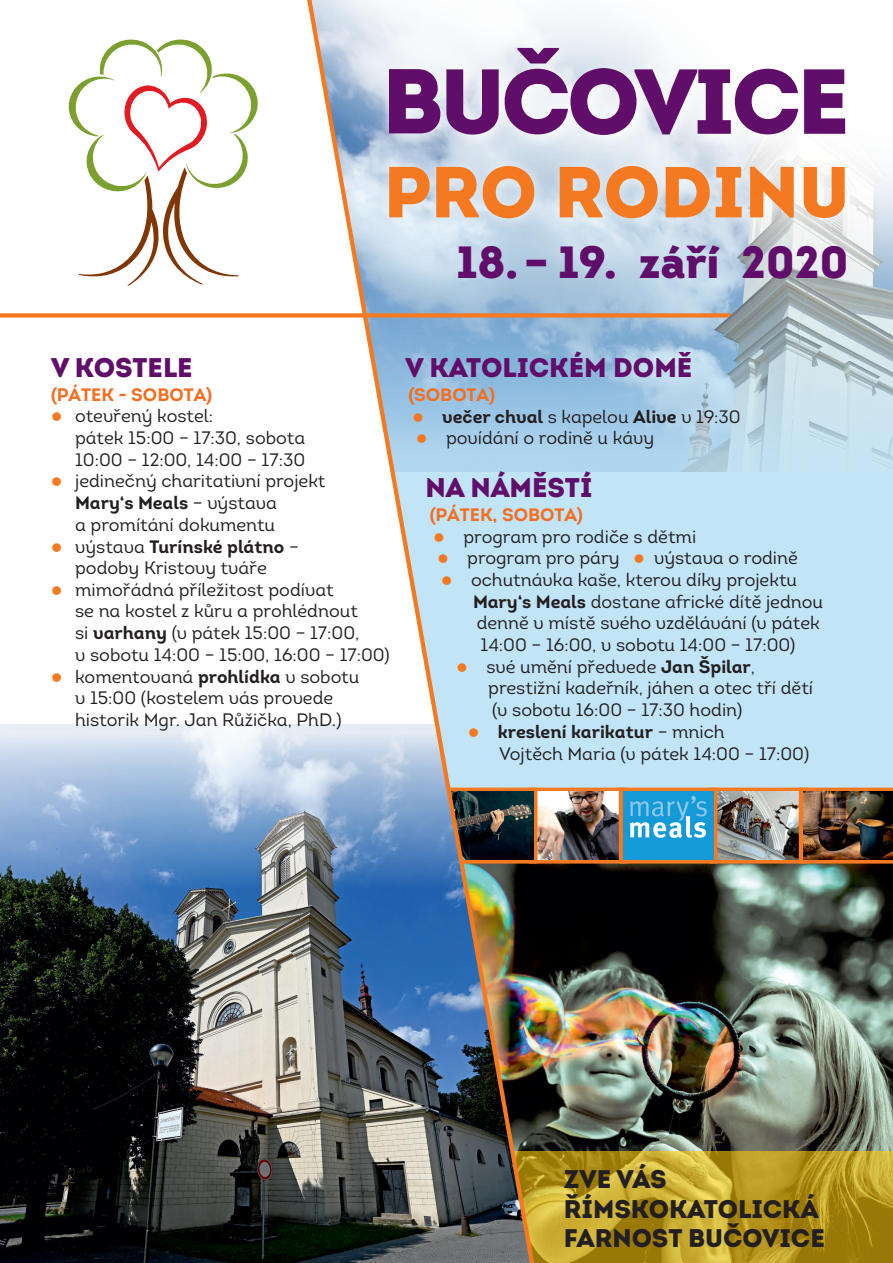
<style>
.page{position:relative;width:893px;height:1263px;background:#fff}
.page>*{position:absolute;margin:0;border:0;box-sizing:border-box;transform-origin:0 0}
.t1{font:700 91.95px "Intro";letter-spacing:-.045em;color:#600e69}
.t2{font:700 72px "Intro";letter-spacing:-.005em;color:#f47921}
.t3{font:700 45px "Intro";letter-spacing:-.005em;color:#600e69}
.t4{font:700 27px "Intro";color:#600e69}
.t5{font:700 25.5px/29.7px "Intro";color:#231f20}
.t6{font:18px/21.8px "Intro Book Alt";color:#231f20}
.t7{font:700 18px "Intro";color:#231f20}
.t8{font:700 18px "Intro";color:#f36e21}
.t9{font:15px "Wingdings";color:#f47921}
.s1{color:#f47921}
.s2{font-family:"Intro Book Alt";font-weight:400}
.s3{font-family:"Intro";font-weight:700}
</style>
<div class="page">
<div style="left:292px;top:0;width:601px;height:809px;background:#c1e4f7"></div>
<img style="left:541px;top:409px;width:352px;height:63px">
<img style="left:541px;top:863px;width:352px;height:288px">
<div style="left:709px;top:788px;width:98px;height:75px;border:9px solid #f47921"></div>
<img style="left:629px;top:792px;width:170px;height:67px">
<div style="left:529px;top:788px;width:98px;height:75px;border:9px solid #f47921"></div>
<img style="left:541px;top:792px;width:78px;height:67px">
<div style="left:619px;top:788px;width:98px;height:75px;border:9px solid #f47921"></div>
<svg style="left:799px;top:788px;width:94px;height:75px"></svg>
<img style="left:803px;top:792px;width:90px;height:67px">
<div style="left:478px;top:1151px;width:415px;height:112px;background:#feca0a;opacity:.6"></div>
<svg style="left:0;top:318px;width:301px;height:407px"></svg>
<img style="left:0;top:725px;width:301px;height:538px">
<div style="left:0;top:0;width:533px;height:313px;background:#fff"></div>
<img style="left:301px;top:0;width:240px;height:1263px">
<svg style="left:69px;top:40px;width:189px;height:246px"></svg>
<img style="left:430px;top:0;width:463px;height:409px">
<div style="left:377px;top:159px;width:479px;height:71px;background:#fff;opacity:.59"></div>
<div style="left:378px;top:44px;width:480px;height:104px;background:#fff;opacity:.78"></div>
<svg style="left:0;top:313px;width:732px;height:5px;background:#ed873e"></svg>
<svg style="left:414px;top:413px;width:12px;height:30px"></svg>
<svg style="left:435px;top:533px;width:12px;height:30px"></svg>
<h1 class="t1" style="left:382px;top:65px;width:469px">BUČOVICE</h1>
<h2 class="t2" style="left:384px;top:163px;width:467px">PRO RODINU</h2>
<h3 class="t3" style="left:456px;top:244px;width:394px">18.– 19. září 2020</h3>
<h3 class="t4" style="left:51px;top:357px;width:143px">V kostele</h3>
<p class="t8" style="left:51px;top:387px;width:163px">(PÁTEK - SOBOTA)</p>
<p class="t6" style="left:75px;top:407px;width:252px;text-indent:-24px"><span class="s1">●</span> otevřený kostel:<br>pátek 15:00 – 17:30, sobota<br>10:00 – 12:00, 14:00 – 17:30 jedinečný charitativní projekt</p>
<p class="t7" style="left:75px;top:496px;width:203px">Mary‘s Meals <span class="s2">– výstava</span></p>
<p class="t6" style="left:75px;top:515px;width:202px">a promítání dokumentu</p>
<p class="t7" style="left:75px;top:539px;width:225px"><span class="s2">výstava</span> Turínské plátno <span class="s2">–</span></p>
<p class="t6" style="left:75px;top:559px;width:316px">podoby Kristovy tváře<br>mimořádná příležitost podívat<br>se na kostel z kůru a prohlédnout<br>si <span class="s3">varhany</span> (v pátek 15:00 – 17:00,<br>v sobotu 14:00 – 15:00, 16:00 – 17:00) komentovaná <span class="s3">prohlídka</span> v sobotu<br>v 15:00 (kostelem vás provede historik Mgr. Jan Růžička, PhD.)</p>
<p class="t9" style="left:51px;top:476px;width:13px">●</p>
<p class="t9" style="left:51px;top:541px;width:13px">●</p>
<p class="t9" style="left:51px;top:584px;width:13px">●</p>
<p class="t9" style="left:51px;top:671px;width:13px">●</p>
<h3 class="t4" style="left:406px;top:357px;width:288px">V Katolickém domě</h3>
<p class="t8" style="left:409px;top:387px;width:88px">(SOBOTA)</p>
<p class="t7" style="left:442px;top:409px;width:300px">večer chval <span class="s2">s kapelou</span> Alive <span class="s2">v 19:30</span></p>
<p class="t6" style="left:446px;top:429px;width:210px">povídání o rodině u kávy</p>
<h3 class="t4" style="left:425px;top:477px;width:168px">Na náměstí</h3>
<p class="t8" style="left:430px;top:507px;width:155px">(PÁTEK, SOBOTA)</p>
<p class="t6" style="left:463px;top:527px;width:234px">program pro rodiče s dětmi program pro páry</p>
<p class="t6" style="left:654px;top:549px;width:145px">výstava o rodině</p>
<p class="t6" style="left:471px;top:570px;width:328px">ochutnávka kaše, kterou díky projektu</p>
<p class="t6" style="left:473px;top:592px;width:352px"><span class="s3">Mary‘s Meals</span> dostane africké dítě jednou</p>
<p class="t6" style="left:477px;top:614px;width:345px">denně v místě svého vzdělávání (v pátek</p>
<p class="t6" style="left:481px;top:635px;width:316px">14:00 – 16:00, v sobotu 14:00 – 17:00)</p>
<p class="t6" style="left:486px;top:657px;width:270px">své umění předvede <span class="s3">Jan Špilar</span>,</p>
<p class="t6" style="left:488px;top:679px;width:326px">prestižní kadeřník, jáhen a otec tří dětí</p>
<p class="t6" style="left:492px;top:701px;width:252px">(v sobotu 16:00 – 17:30 hodin)</p>
<p class="t7" style="left:498px;top:724px;width:228px">kreslení karikatur <span class="s2">– mnich</span></p>
<p class="t6" style="left:499px;top:744px;width:312px">Vojtěch Maria (v pátek 14:00 – 17:00)</p>
<p class="t9" style="left:634px;top:553px;width:13px">●</p>
<p class="t9" style="left:441px;top:574px;width:13px">●</p>
<p class="t9" style="left:456px;top:661px;width:13px">●</p>
<p class="t9" style="left:468px;top:726px;width:13px">●</p>
<h3 class="t5" style="left:564px;top:1167px;width:263px">Zve vás římskokatolická farnost Bučovice</h3>
</div>
